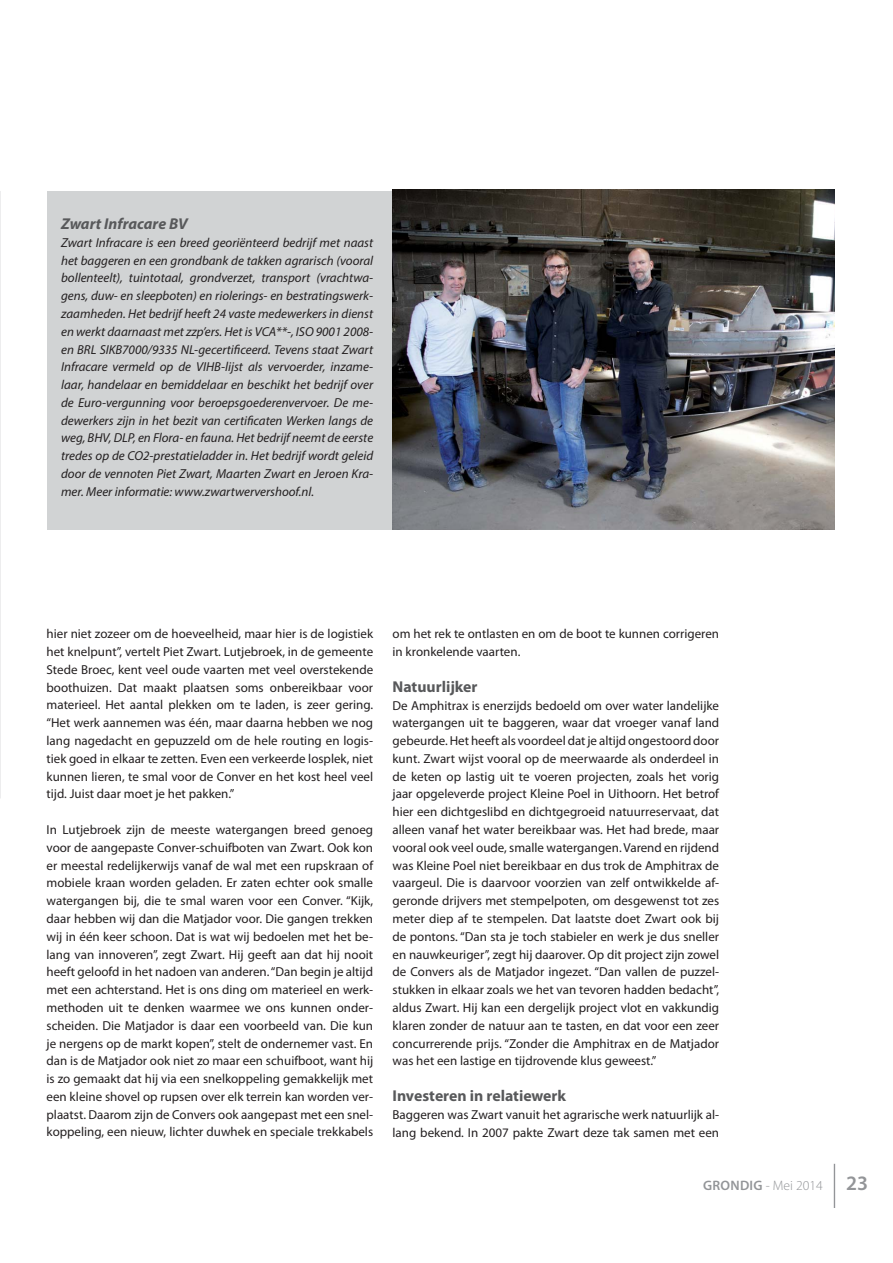
<style>
.page{position:relative;width:893px;height:1263px;background:#fff}
.page>*{position:absolute;margin:0;border:0;box-sizing:border-box;transform-origin:0 0}
.t1{font:700 15.75px "Myriad Pro";color:#58595b}
.t2{font:italic 700 15.75px "Myriad Pro";color:#58595b}
.t3{font:300 13.65px "Myriad Pro";color:#939598}
.t4{font:13.05px/17.9px "Myriad Pro";color:#231f20;text-align:justify}
.t5{font:italic 13.05px/17.9px "Myriad Pro";color:#231f20;text-align:justify}
.s1{font-weight:600}
.s2{font-weight:600;font-size:20.55px}
</style>
<div class="page">
<hr style="left:834px;top:1164px;width:1px;height:44px;background:#939598">
<div style="left:47px;top:191px;width:787px;height:338px;background:#d1d3d4"></div>
<img style="left:392px;top:190px;width:442px;height:339px">
<p class="t2" style="left:61px;top:214px;width:128px">Zwart Infracare BV</p>
<p class="t5" style="left:61px;top:234px;width:314px">Zwart Infracare is een breed georiënteerd bedrijf met naast het baggeren en een grondbank de takken agrarisch (vooral bollenteelt), tuintotaal, grondverzet, transport (vrachtwa&shy;gens, duw- en sleepboten) en riolerings- en bestratingswerk&shy;zaamheden. Het bedrijf heeft 24 vaste medewerkers in dienst en werkt daarnaast met zzp’ers. Het is VCA**-, ISO 9001 2008- en BRL SIKB7000/9335 NL-gecertificeerd. Tevens staat Zwart Infracare vermeld op de VIHB-lijst als vervoerder, inzame&shy;laar, handelaar en bemiddelaar en beschikt het bedrijf over de Euro-vergunning voor beroepsgoederenvervoer. De me&shy;dewerkers zijn in het bezit van certificaten Werken langs de weg, BHV, DLP, en Flora- en fauna. Het bedrijf neemt de eerste tredes op de CO2-prestatieladder in. Het bedrijf wordt geleid door de vennoten Piet Zwart, Maarten Zwart en Jeroen Kra&shy;mer. Meer informatie: www.zwartwervershoof.nl.</p>
<p class="t4" style="left:47px;top:626px;width:328px">hier niet zozeer om de hoeveelheid, maar hier is de logistiek het knelpunt”, vertelt Piet Zwart. Lutjebroek, in de gemeente Stede Broec, kent veel oude vaarten met veel overstekende boothuizen. Dat maakt plaatsen soms onbereikbaar voor materieel. Het aantal plekken om te laden, is zeer gering. “Het werk aannemen was één, maar daarna hebben we nog lang nagedacht en gepuzzeld om de hele routing en logis&shy;tiek goed in elkaar te zetten. Even een verkeerde losplek, niet kunnen lieren, te smal voor de Conver en het kost heel veel tijd. Juist daar moet je het pakken.”</p>
<p class="t4" style="left:47px;top:822px;width:328px">In Lutjebroek zijn de meeste watergangen breed genoeg voor de aangepaste Conver-schuifboten van Zwart. Ook kon er meestal redelijkerwijs vanaf de wal met een rupskraan of mobiele kraan worden geladen. Er zaten echter ook smalle watergangen bij, die te smal waren voor een Conver. “Kijk, daar hebben wij dan die Matjador voor. Die gangen trekken wij in één keer schoon. Dat is wat wij bedoelen met het be&shy;lang van innoveren”, zegt Zwart. Hij geeft aan dat hij nooit heeft geloofd in het nadoen van anderen. “Dan begin je altijd met een achterstand. Het is ons ding om materieel en werk&shy;methoden uit te denken waarmee we ons kunnen onder&shy;scheiden. Die Matjador is daar een voorbeeld van. Die kun je nergens op de markt kopen”, stelt de ondernemer vast. En dan is de Matjador ook niet zo maar een schuifboot, want hij is zo gemaakt dat hij via een snelkoppeling gemakkelijk met een kleine shovel op rupsen over elk terrein kan worden ver&shy;plaatst. Daarom zijn de Convers ook aangepast met een snel&shy;koppeling, een nieuw, lichter duwhek en speciale trekkabels</p>
<p class="t4" style="left:392px;top:626px;width:328px">om het rek te ontlasten en om de boot te kunnen corrigeren in kronkelende vaarten.</p>
<p class="t1" style="left:392px;top:680px;width:86px">Natuurlijker</p>
<p class="t4" style="left:392px;top:697px;width:328px">De Amphitrax is enerzijds bedoeld om over water landelijke watergangen uit te baggeren, waar dat vroeger vanaf land gebeurde. Het heeft als voordeel dat je altijd ongestoord door kunt. Zwart wijst vooral op de meerwaarde als onderdeel in de keten op lastig uit te voeren projecten, zoals het vorig jaar opgeleverde project Kleine Poel in Uithoorn. Het betrof hier een dichtgeslibd en dichtgegroeid natuurreservaat, dat alleen vanaf het water bereikbaar was. Het had brede, maar vooral ook veel oude, smalle watergangen. Varend en rijdend was Kleine Poel niet bereikbaar en dus trok de Amphitrax de vaargeul. Die is daarvoor voorzien van zelf ontwikkelde af&shy;geronde drijvers met stempelpoten, om desgewenst tot zes meter diep af te stempelen. Dat laatste doet Zwart ook bij de pontons. “Dan sta je toch stabieler en werk je dus sneller en nauwkeuriger”, zegt hij daarover. Op dit project zijn zowel de Convers als de Matjador ingezet. “Dan vallen de puzzel&shy;stukken in elkaar zoals we het van tevoren hadden bedacht”, aldus Zwart. Hij kan een dergelijk project vlot en vakkundig klaren zonder de natuur aan te tasten, en dat voor een zeer concurrerende prijs. “Zonder die Amphitrax en de Matjador was het een lastige en tijdrovende klus geweest.”</p>
<p class="t1" style="left:392px;top:1090px;width:175px">Investeren in relatiewerk</p>
<p class="t4" style="left:392px;top:1106px;width:328px">Baggeren was Zwart vanuit het agrarische werk natuurlijk al&shy;lang bekend. In 2007 pakte Zwart deze tak samen met een</p>
<p class="t3" style="left:703px;top:1177px;width:167px"><span class="s1">GRONDIG</span> - Mei 2014 <span class="s2">23</span></p>
</div>
